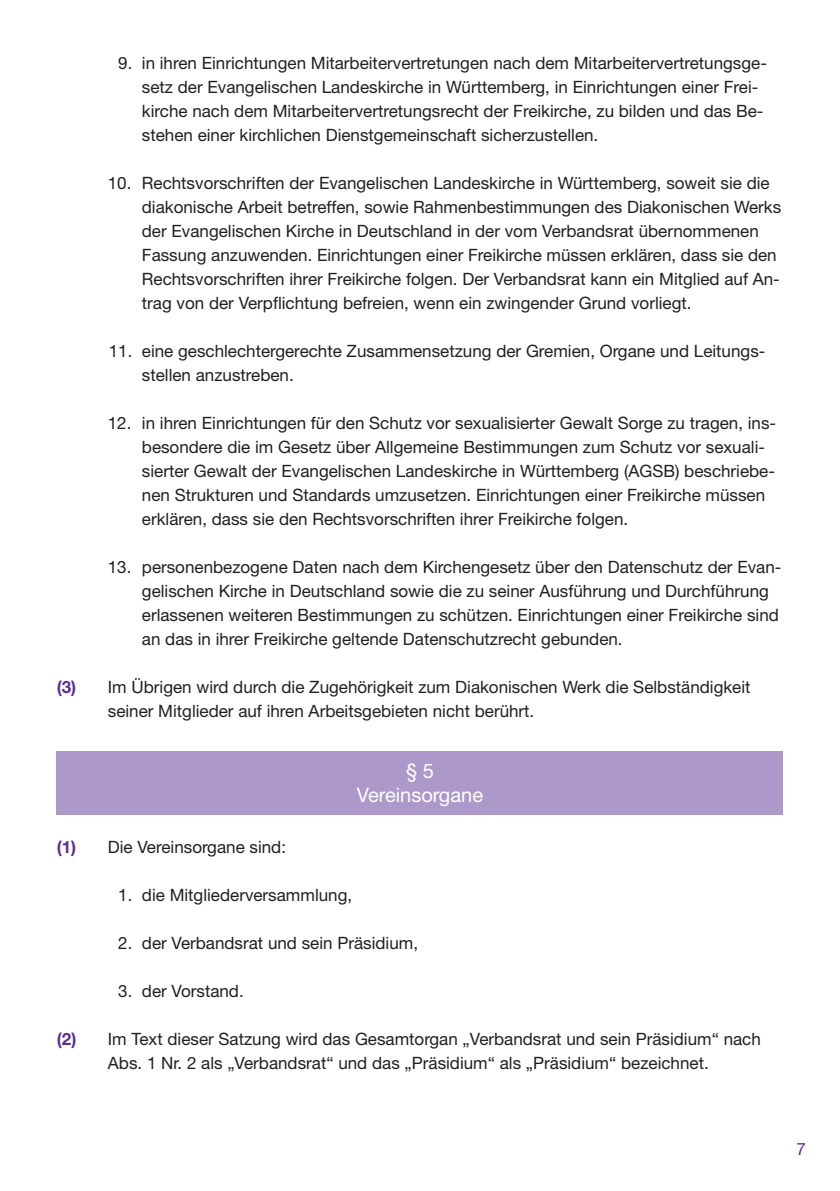
<style>
.page{position:relative;width:840px;height:1191px;background:#fff}
.page>*{position:absolute;margin:0;border:0;box-sizing:border-box;transform-origin:0 0}
.t1{font:20px/24px "Helvetica Neue LT Std";color:#fff;text-align:center}
.t2{font:17px/24px "Helvetica Neue LT Std";color:#231f20}
.t3{font:17px "Helvetica Neue LT Std";color:#5b2e91}
.s1{font-weight:700;color:#5b2e91}
</style>
<div class="page">
<div style="left:57px;top:751px;width:725px;height:64px;background:#ac99c9"></div>
<p class="t2" style="left:142px;top:51px;width:626px;text-indent:-24px">9. in ihren Einrichtungen Mitarbeitervertretungen nach dem Mitarbeitervertretungsge&shy;setz der Evangelischen Landeskirche in Württemberg, in Einrichtungen einer Frei&shy;kirche nach dem Mitarbeitervertretungsrecht der Freikirche, zu bilden und das Be&shy;stehen einer kirchlichen Dienstgemeinschaft sicherzustellen.</p>
<p class="t2" style="left:142px;top:171px;width:640px;text-indent:-34px">10. Rechtsvorschriften der Evangelischen Landeskirche in Württemberg, soweit sie die diakonische Arbeit betreffen, sowie Rahmenbestimmungen des Diakonischen Werks der Evangelischen Kirche in Deutschland in der vom Verbandsrat übernommenen Fassung anzuwenden. Einrichtungen einer Freikirche müssen erklären, dass sie den Rechtsvorschriften ihrer Freikirche folgen. Der Verbandsrat kann ein Mitglied auf An&shy;trag von der Verpflichtung befreien, wenn ein zwingender Grund vorliegt.</p>
<p class="t2" style="left:142px;top:339px;width:624px;text-indent:-33px">11. eine geschlechtergerechte Zusammensetzung der Gremien, Organe und Leitungs&shy;stellen anzustreben.</p>
<p class="t2" style="left:142px;top:411px;width:635px;text-indent:-34px">12. in ihren Einrichtungen für den Schutz vor sexualisierter Gewalt Sorge zu tragen, ins&shy;besondere die im Gesetz über Allgemeine Bestimmungen zum Schutz vor sexuali&shy;sierter Gewalt der Evangelischen Landeskirche in Württemberg (AGSB) beschriebe&shy;nen Strukturen und Standards umzusetzen. Einrichtungen einer Freikirche müssen erklären, dass sie den Rechtsvorschriften ihrer Freikirche folgen.</p>
<p class="t2" style="left:142px;top:555px;width:640px;text-indent:-34px">13. personenbezogene Daten nach dem Kirchengesetz über den Datenschutz der Evan&shy;gelischen Kirche in Deutschland sowie die zu seiner Ausführung und Durchführung erlassenen weiteren Bestimmungen zu schützen. Einrichtungen einer Freikirche sind an das in ihrer Freikirche geltende Datenschutzrecht gebunden.</p>
<p class="t2" style="left:108px;top:675px;width:644px;text-indent:-51px"><span class="s1">(3)</span> Im Übrigen wird durch die Zugehörigkeit zum Diakonischen Werk die Selbständigkeit seiner Mitglieder auf ihren Arbeitsgebieten nicht berührt.</p>
<p class="t1" style="left:356px;top:758px;width:128px">§ 5<br>Vereinsorgane</p>
<p class="t2" style="left:57px;top:834px;width:231px"><span class="s1">(1)</span> Die Vereinsorgane sind:</p>
<p class="t2" style="left:118px;top:882px;width:235px">1. die Mitgliederversammlung,</p>
<p class="t2" style="left:118px;top:930px;width:301px">2. der Verbandsrat und sein Präsidium,</p>
<p class="t2" style="left:118px;top:978px;width:127px">3. der Vorstand.</p>
<p class="t2" style="left:57px;top:1026px;width:705px;text-align:center"><span class="s1">(2)</span> Im Text dieser Satzung wird das Gesamtorgan „Verbandsrat und sein Präsidium“ nach<br>Abs. 1 Nr. 2 als „Verbandsrat“ und das „Präsidium“ als „Präsidium“ bezeichnet.</p>
<p class="t3" style="left:796px;top:1138px;width:11px">7</p>
</div>
